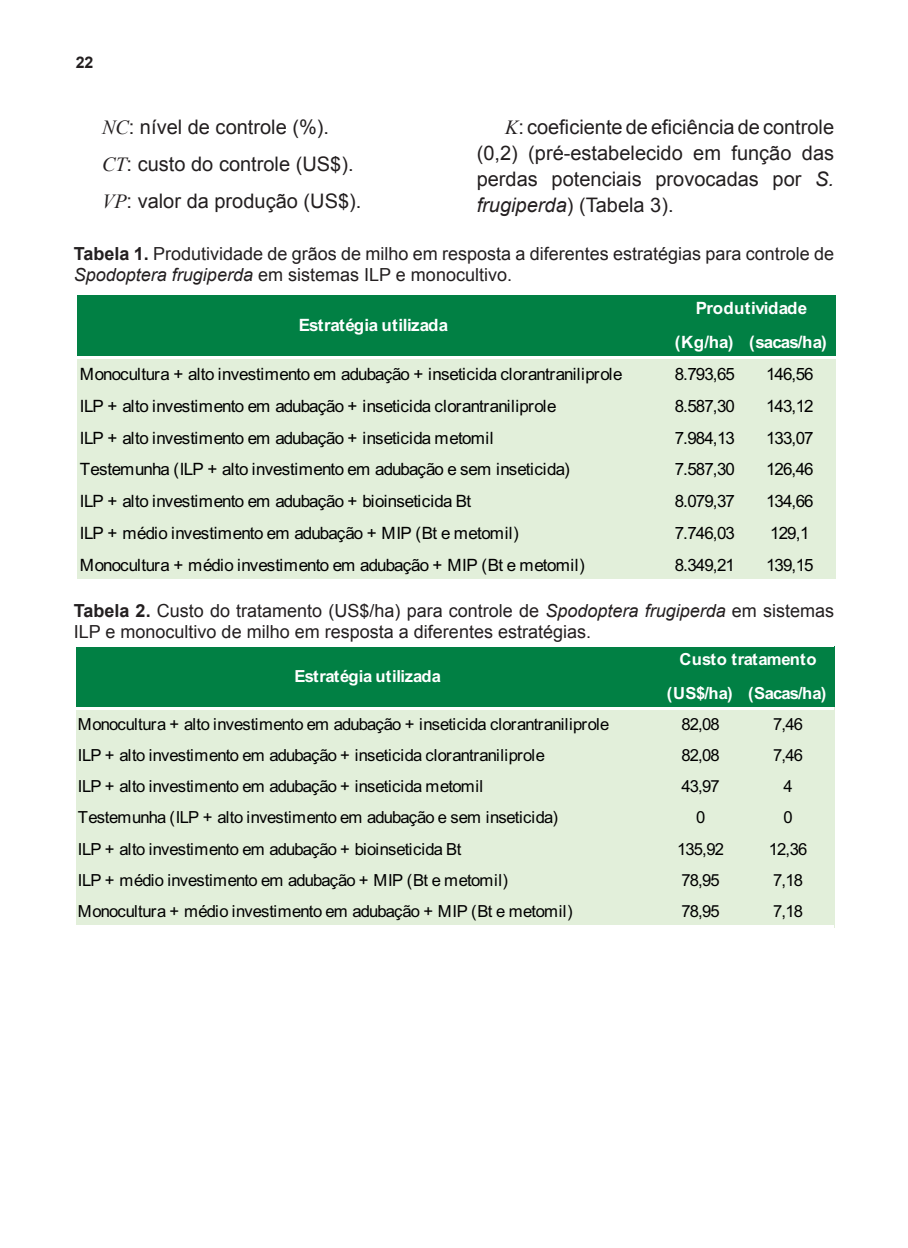
<style>
.page{position:relative;width:908px;height:1248px;background:#fff}
.page>*{position:absolute;margin:0;border:0;box-sizing:border-box;transform-origin:0 0}
.MIOLO{font:20px/26px "Arial";color:#231f20;text-align:justify}
.TABELA_TITULO{font:18px/21.6px "Arial";color:#231f20}
.t1{font:17px "Arial";letter-spacing:-.055em;color:#000}
.t2{font:17px "Arial";letter-spacing:-.03em;color:#000}
.t3{font:17px "Arial";letter-spacing:-.035em;color:#000}
.t4{font:700 17px "Arial";letter-spacing:-.02em;color:#fff}
.t5{font:700 17px "Arial";letter-spacing:-.055em;color:#fff}
.t6{font:700 17px "Arial";color:#fff}
.t7{font:16.6px "Arial";letter-spacing:-.03em;color:#000}
.t8{font:16.6px "Arial";letter-spacing:-.055em;color:#000}
.t9{font:16.6px "Arial";letter-spacing:-.035em;color:#000}
.t10{font:700 16.6px "Arial";letter-spacing:-.015em;color:#fff}
.t11{font:700 16.6px "Arial";letter-spacing:-.04em;color:#fff}
.t12{font:700 16.6px "Arial";letter-spacing:.015em;color:#fff}
.t13{font:700 16px "Arial";color:#231f20}
.s1{font-family:"Times New Roman";font-style:italic}
.s2{font-style:italic}
.s3{font-weight:700}
</style>
<div class="page">
<div style="left:78px;top:295px;width:757px;height:63px;background:#018044"></div>
<div style="left:78px;top:356px;width:757px;height:225px;background:#e2efda"></div>
<hr style="left:76px;top:356px;width:759px;height:2px;background:#fff">
<hr style="left:76px;top:579px;width:759px;height:2px;background:#fff">
<div style="left:76px;top:646px;width:757px;height:63px;background:#018044"></div>
<div style="left:76px;top:707px;width:757px;height:220px;background:#e2efda"></div>
<hr style="left:74px;top:707px;width:759px;height:2px;background:#fff">
<hr style="left:74px;top:925px;width:759px;height:2px;background:#fff">
<p class="t13" style="left:76px;top:52px;width:19px">22</p>
<p class="MIOLO" style="left:476px;top:114px;width:359px;text-indent:28px"><span class="s1">K</span>: coeficiente de eficiência de controle (0,2) (pré-estabelecido em função das perdas potenciais provocadas por <span class="s2">S. frugiperda</span>) (Tabela 3).</p>
<p class="TABELA_TITULO" style="left:74px;top:243px;width:761px"><span class="s3">Tabela 1.</span> Produtividade de grãos de milho em resposta a diferentes estratégias para controle de<br><span class="s2">Spodoptera frugiperda</span> em sistemas ILP e monocultivo.</p>
<p class="MIOLO" style="left:102px;top:114px;width:228px"><span class="s1">NC</span>: nível de controle (%).</p>
<p class="MIOLO" style="left:102px;top:151px;width:253px"><span class="s1">CT</span>: custo do controle (US$).</p>
<p class="MIOLO" style="left:102px;top:188px;width:260px"><span class="s1">VP</span>: valor da produção (US$).</p>
<p class="t4" style="left:298px;top:313px;width:151px">Estratégia utilizada</p>
<p class="t6" style="left:695px;top:296px;width:113px">Produtividade</p>
<p class="t5" style="left:674px;top:330px;width:154px">(Kg/ha) (sacas/ha)</p>
<p class="t2" style="left:80px;top:362px;width:544px">Monocultura + alto investimento em adubação + inseticida clorantraniliprole</p>
<p class="t1" style="left:674px;top:362px;width:62px">8.793,65</p>
<p class="t1" style="left:765px;top:362px;width:49px">146,56</p>
<p class="t2" style="left:80px;top:394px;width:478px">ILP + alto investimento em adubação + inseticida clorantraniliprole</p>
<p class="t1" style="left:674px;top:394px;width:62px">8.587,30</p>
<p class="t1" style="left:765px;top:394px;width:49px">143,12</p>
<p class="t2" style="left:80px;top:426px;width:415px">ILP + alto investimento em adubação + inseticida metomil</p>
<p class="t1" style="left:674px;top:426px;width:62px">7.984,13</p>
<p class="t1" style="left:765px;top:426px;width:49px">133,07</p>
<p class="t1" style="left:80px;top:457px;width:491px">Testemunha (ILP + alto investimento em adubação e sem inseticida)</p>
<p class="t1" style="left:674px;top:457px;width:62px">7.587,30</p>
<p class="t1" style="left:765px;top:457px;width:49px">126,46</p>
<p class="t1" style="left:80px;top:489px;width:392px">ILP + alto investimento em adubação + bioinseticida Bt</p>
<p class="t1" style="left:674px;top:489px;width:62px">8.079,37</p>
<p class="t1" style="left:765px;top:489px;width:49px">134,66</p>
<p class="t3" style="left:80px;top:521px;width:440px">ILP + médio investimento em adubação + MIP (Bt e metomil)</p>
<p class="t1" style="left:674px;top:521px;width:62px">7.746,03</p>
<p class="t1" style="left:769px;top:521px;width:41px">129,1</p>
<p class="t3" style="left:80px;top:553px;width:506px">Monocultura + médio investimento em adubação + MIP (Bt e metomil)</p>
<p class="t1" style="left:674px;top:553px;width:62px">8.349,21</p>
<p class="t1" style="left:765px;top:553px;width:49px">139,15</p>
<p class="TABELA_TITULO" style="left:74px;top:599px;width:761px"><span class="s3">Tabela 2.</span> Custo do tratamento (US$/ha) para controle de <span class="s2">Spodoptera frugiperda</span> em sistemas<br>ILP e monocultivo de milho em resposta a diferentes estratégias.</p>
<p class="t10" style="left:294px;top:664px;width:148px">Estratégia utilizada</p>
<p class="t12" style="left:679px;top:647px;width:138px">Custo tratamento</p>
<p class="t11" style="left:666px;top:681px;width:161px">(US$/ha) (Sacas/ha)</p>
<p class="t7" style="left:78px;top:712px;width:533px">Monocultura + alto investimento em adubação + inseticida clorantraniliprole</p>
<p class="t8" style="left:681px;top:712px;width:40px">82,08</p>
<p class="t8" style="left:772px;top:712px;width:32px">7,46</p>
<p class="t7" style="left:78px;top:743px;width:468px">ILP + alto investimento em adubação + inseticida clorantraniliprole</p>
<p class="t8" style="left:681px;top:743px;width:40px">82,08</p>
<p class="t8" style="left:772px;top:743px;width:32px">7,46</p>
<p class="t7" style="left:78px;top:775px;width:406px">ILP + alto investimento em adubação + inseticida metomil</p>
<p class="t8" style="left:681px;top:775px;width:40px">43,97</p>
<p class="t8" style="left:783px;top:775px;width:11px">4</p>
<p class="t8" style="left:78px;top:806px;width:481px">Testemunha (ILP + alto investimento em adubação e sem inseticida)</p>
<p class="t8" style="left:695px;top:806px;width:11px">0</p>
<p class="t8" style="left:783px;top:806px;width:11px">0</p>
<p class="t8" style="left:78px;top:837px;width:385px">ILP + alto investimento em adubação + bioinseticida Bt</p>
<p class="t8" style="left:677px;top:837px;width:48px">135,92</p>
<p class="t8" style="left:768px;top:837px;width:40px">12,36</p>
<p class="t9" style="left:78px;top:868px;width:431px">ILP + médio investimento em adubação + MIP (Bt e metomil)</p>
<p class="t8" style="left:681px;top:868px;width:40px">78,95</p>
<p class="t8" style="left:772px;top:868px;width:32px">7,18</p>
<p class="t9" style="left:78px;top:899px;width:496px">Monocultura + médio investimento em adubação + MIP (Bt e metomil)</p>
<p class="t8" style="left:681px;top:899px;width:40px">78,95</p>
<p class="t8" style="left:772px;top:899px;width:32px">7,18</p>
</div>
